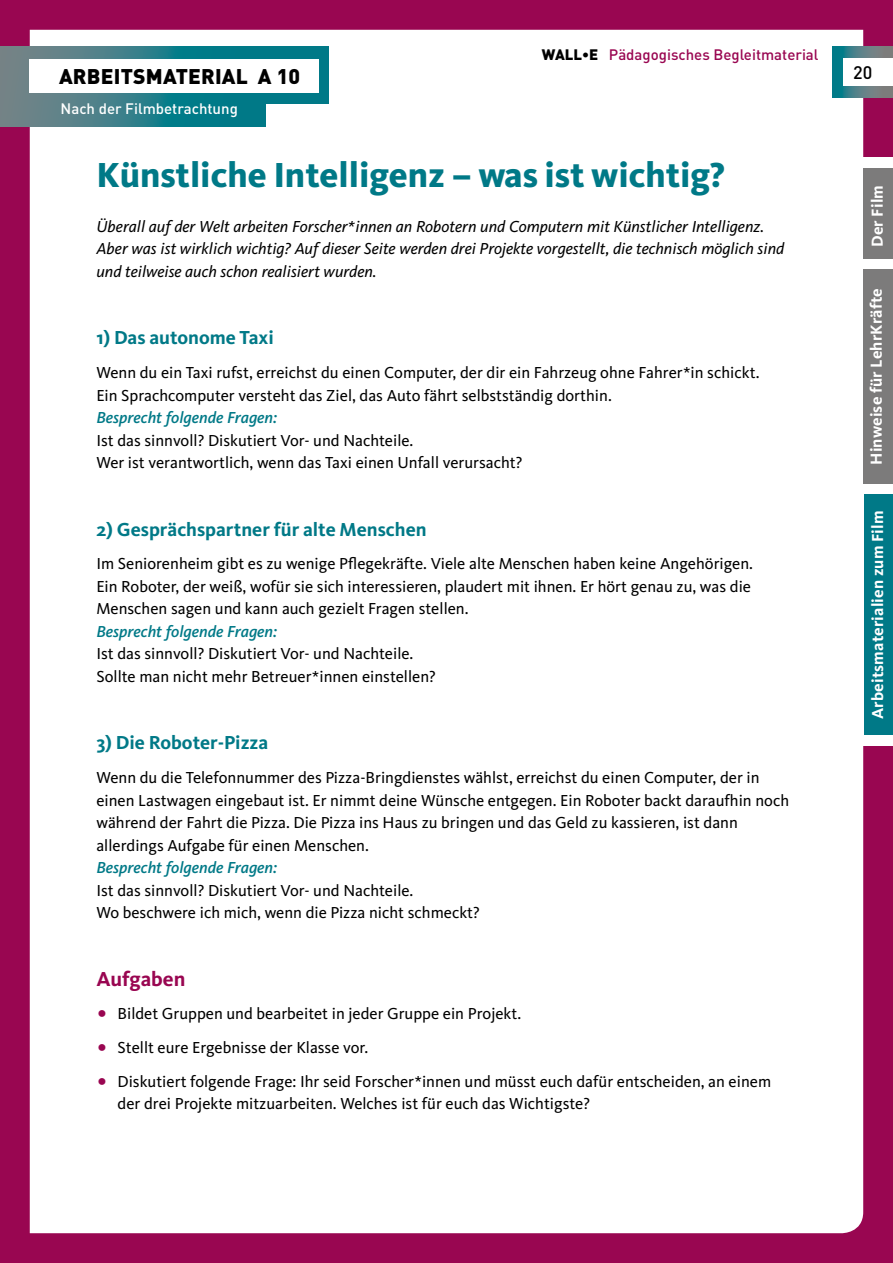
<style>
.page{position:relative;width:893px;height:1263px;background:#990651}
.page>*{position:absolute;margin:0;border:0;box-sizing:border-box;transform-origin:0 0}
.t1{font:800 36px "Kievit";color:#007987}
.t2{font:900 21px "DIN";letter-spacing:.01em;color:#000}
.t3{font:700 21px "Kievit";color:#990651}
.t4{font:700 19.5px "Kievit";color:#007987}
.t5{font:500 18px "DIN";color:#000}
.t6{font:16.5px/22.5px "Kievit";color:#000}
.t7{font:italic 16.5px/22.5px "Kievit";color:#000}
.t8{font:italic 500 16.5px "Kievit";color:#007987}
.t9{font:700 16.5px "Kievit";letter-spacing:.01em;color:#fff}
.t10{font:500 15px "DIN";color:#990651}
.t11{font:500 15px "DIN";color:#fff}
.s1{font-weight:900;color:#000}
</style>
<div class="page">
<div style="left:30px;top:30px;width:833px;height:1203px;background:#fff"></div>
<svg style="left:833px;top:47px;width:60px;height:51px;background:#488289"></svg>
<div style="left:853px;top:157px;width:40px;height:589px;background:#fff"></div>
<div style="left:863px;top:169px;width:30px;height:90px;background:#7c7b7b"></div>
<div style="left:863px;top:269px;width:30px;height:215px;background:#7c7b7b"></div>
<div style="left:864px;top:495px;width:29px;height:240px;background:#007987"></div>
<div style="left:843px;top:58px;width:50px;height:27px;background:#fff"></div>
<svg style="left:0;top:46px;width:329px;height:58px;background:#38838d"></svg>
<svg style="left:0;top:100px;width:265px;height:26px;background:#317e88"></svg>
<div style="left:30px;top:59px;width:289px;height:33px;background:#fff"></div>
<svg style="left:99px;top:1010px;width:6px;height:7px"></svg>
<svg style="left:99px;top:1044px;width:6px;height:7px"></svg>
<svg style="left:99px;top:1078px;width:6px;height:7px"></svg>
<p class="t2" style="left:59px;top:62px;width:243px">ARBEITSMATERIAL A 10</p>
<p class="t11" style="left:61px;top:99px;width:179px">Nach der Filmbetrachtung</p>
<p class="t10" style="left:542px;top:45px;width:278px"><span class="s1">WALL•E</span> Pädagogisches Begleitmaterial</p>
<h1 class="t1" style="left:96px;top:153px;width:630px">Künstliche Intelligenz – was ist wichtig?</h1>
<p class="t7" style="left:96px;top:215px;width:689px">Überall auf der Welt arbeiten Forscher*innen an Robotern und Computern mit Künstlicher Intelligenz.<br>Aber was ist wirklich wichtig? Auf dieser Seite werden drei Projekte vorgestellt, die technisch möglich sind und teilweise auch schon realisiert wurden.</p>
<p class="t4" style="left:96px;top:326px;width:179px">1) Das autonome Taxi</p>
<p class="t6" style="left:96px;top:361px;width:665px">Wenn du ein Taxi rufst, erreichst du einen Computer, der dir ein Fahrzeug ohne Fahrer*in schickt.<br>Ein Sprachcomputer versteht das Ziel, das Auto fährt selbstständig dorthin.</p>
<p class="t8" style="left:96px;top:407px;width:182px">Besprecht folgende Fragen:</p>
<p class="t6" style="left:96px;top:429px;width:428px">Ist das sinnvoll? Diskutiert Vor- und Nachteile.<br>Wer ist verantwortlich, wenn das Taxi einen Unfall verursacht?</p>
<p class="t4" style="left:96px;top:517px;width:332px">2) Gesprächspartner für alte Menschen</p>
<p class="t6" style="left:96px;top:552px;width:658px">Im Seniorenheim gibt es zu wenige Pflegekräfte. Viele alte Menschen haben keine Angehörigen.<br>Ein Roboter, der weiß, wofür sie sich interessieren, plaudert mit ihnen. Er hört genau zu, was die<br>Menschen sagen und kann auch gezielt Fragen stellen.</p>
<p class="t8" style="left:96px;top:621px;width:182px">Besprecht folgende Fragen:</p>
<p class="t6" style="left:96px;top:642px;width:341px">Ist das sinnvoll? Diskutiert Vor- und Nachteile.<br>Sollte man nicht mehr Betreuer*innen einstellen?</p>
<p class="t4" style="left:96px;top:731px;width:173px">3) Die Roboter-Pizza</p>
<p class="t6" style="left:96px;top:766px;width:694px">Wenn du die Telefonnummer des Pizza-Bringdienstes wählst, erreichst du einen Computer, der in einen Lastwagen eingebaut ist. Er nimmt deine Wünsche entgegen. Ein Roboter backt daraufhin noch während der Fahrt die Pizza. Die Pizza ins Haus zu bringen und das Geld zu kassieren, ist dann allerdings Aufgabe für einen Menschen.</p>
<p class="t8" style="left:96px;top:857px;width:182px">Besprecht folgende Fragen:</p>
<p class="t6" style="left:96px;top:879px;width:385px">Ist das sinnvoll? Diskutiert Vor- und Nachteile.<br>Wo beschwere ich mich, wenn die Pizza nicht schmeckt?</p>
<p class="t3" style="left:96px;top:966px;width:91px">Aufgaben</p>
<p class="t6" style="left:118px;top:997px;width:655px;line-height:33.8px">Bildet Gruppen und bearbeitet in jeder Gruppe ein Projekt.<br>Stellt eure Ergebnisse der Klasse vor.<br>Diskutiert folgende Frage: Ihr seid Forscher*innen und müsst euch dafür entscheiden, an einem</p>
<p class="t6" style="left:118px;top:1092px;width:474px">der drei Projekte mitzuarbeiten. Welches ist für euch das Wichtigste?</p>
<p class="t5" style="left:853px;top:61px;width:21px">20</p>
<p class="t9" style="left:867px;top:247px;width:63px;rotate:-90deg">Der Film</p>
<p class="t9" style="left:866px;top:465px;width:178px;rotate:-90deg">Hinweise für LehrKräfte</p>
<p class="t9" style="left:867px;top:719px;width:210px;rotate:-90deg">Arbeitsmaterialien zum Film</p>
</div>
